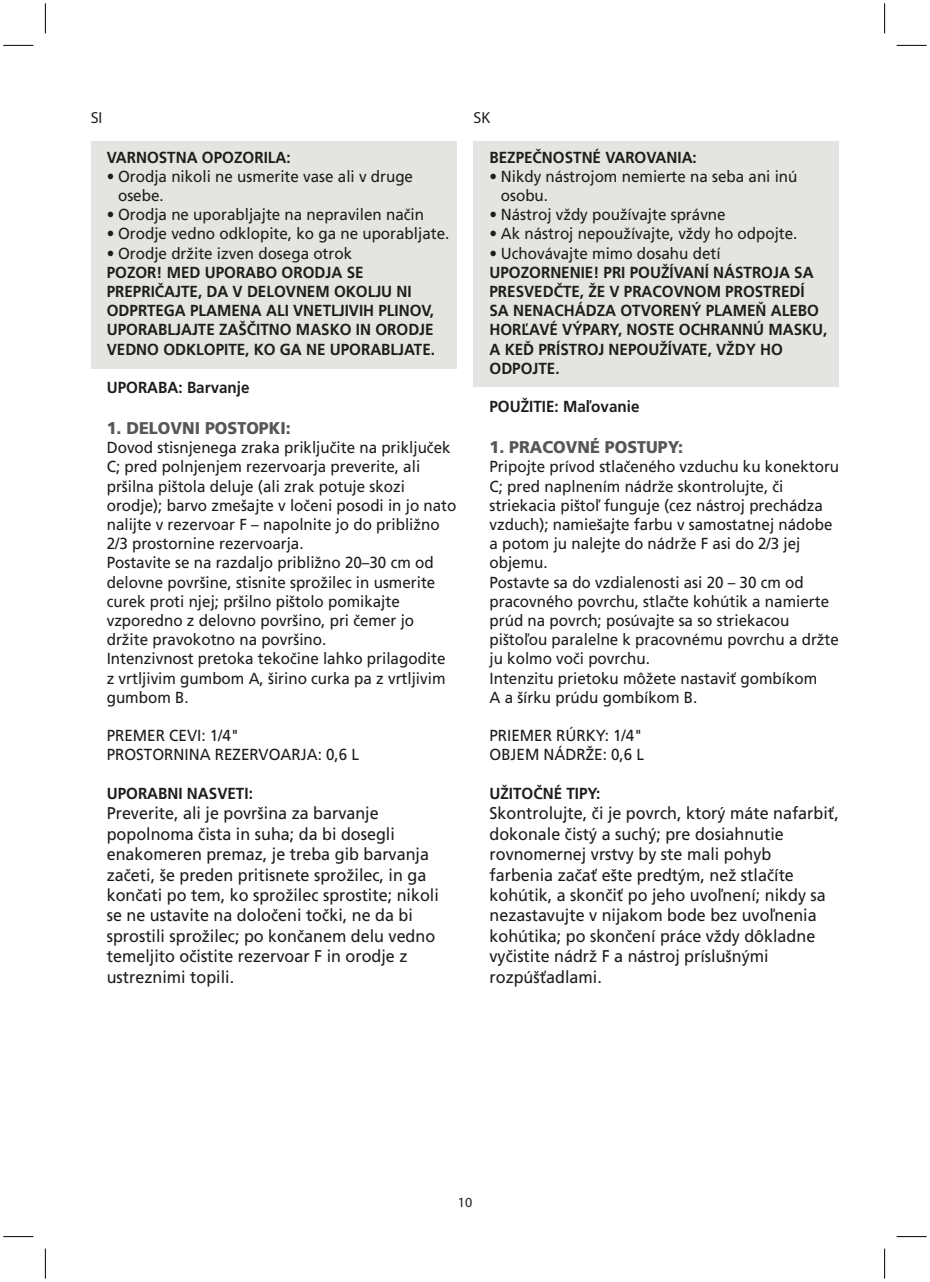
<style>
.page{position:relative;width:930px;height:1282px;background:#fff}
.page>*{position:absolute;margin:0;border:0;box-sizing:border-box;transform-origin:0 0}
.TESTO_RIENTRATO_9{font:17px/20.4px "Frutiger LT Pro";color:#1d1d1b;scale:.95 1}
.SOTTOTITOLO{font:900 17px "Frutiger LT Pro";color:#575756;scale:.95 1}
.TESTO_RIENTRATO_9-2{font:16px/19.2px "Frutiger LT Pro";color:#1d1d1b;scale:.95 1}
.TESTO_NORMALE{font:700 16px/19.2px "Frutiger LT Pro";color:#1d1d1b;scale:.95 1}
.sottotitolo{font:16px "Myriad Pro";color:#1d1d1b}
.t1{font:14px "Myriad Pro";color:#1d1d1b}
</style>
<div class="page">
<div style="left:473px;top:141px;width:366px;height:246px;background:#e4e4e3"></div>
<hr style="left:929px;top:141px;width:1px;height:229px;background:#e4e4e3">
<div style="left:91px;top:141px;width:365px;height:228px;background:#e4e4e3"></div>
<hr style="left:3px;top:45px;width:30px;height:1px;background:#000">
<hr style="left:896px;top:45px;width:30px;height:1px;background:#000">
<hr style="left:3px;top:1236px;width:30px;height:1px;background:#000">
<hr style="left:896px;top:1236px;width:30px;height:1px;background:#000">
<hr style="left:45px;top:3px;width:1px;height:30px;background:#000">
<hr style="left:45px;top:1248px;width:1px;height:30px;background:#000">
<hr style="left:884px;top:3px;width:1px;height:30px;background:#000">
<hr style="left:884px;top:1248px;width:1px;height:30px;background:#000">
<p class="sottotitolo" style="left:91px;top:107px;width:13px">SI</p>
<p class="sottotitolo" style="left:473px;top:107px;width:18px">SK</p>
<p class="TESTO_NORMALE" style="left:107px;top:147px;width:195px">VARNOSTNA OPOZORILA:</p>
<p class="TESTO_RIENTRATO_9-2" style="left:118px;top:167px;width:312px;text-indent:-11px">• Orodja nikoli ne usmerite vase ali v druge osebe.</p>
<p class="TESTO_RIENTRATO_9-2" style="left:107px;top:205px;width:335px">• Orodja ne uporabljajte na nepravilen način</p>
<p class="TESTO_RIENTRATO_9-2" style="left:107px;top:224px;width:362px">• Orodje vedno odklopite, ko ga ne uporabljate.</p>
<p class="TESTO_RIENTRATO_9-2" style="left:107px;top:243px;width:260px">• Orodje držite izven dosega otrok</p>
<p class="TESTO_NORMALE" style="left:107px;top:263px;width:347px">POZOR! MED UPORABO ORODJA SE PREPRIČAJTE, DA V DELOVNEM OKOLJU NI ODPRTEGA PLAMENA ALI VNETLJIVIH PLINOV, UPORABLJAJTE ZAŠČITNO MASKO IN ORODJE VEDNO ODKLOPITE, KO GA NE UPORABLJATE.</p>
<p class="TESTO_NORMALE" style="left:107px;top:378px;width:152px">UPORABA: Barvanje</p>
<p class="SOTTOTITOLO" style="left:107px;top:417px;width:195px">1. DELOVNI POSTOPKI:</p>
<p class="TESTO_RIENTRATO_9-2" style="left:107px;top:438px;width:370px">Dovod stisnjenega zraka priključite na priključek C; pred polnjenjem rezervoarja preverite, ali pršilna pištola deluje (ali zrak potuje skozi orodje); barvo zmešajte v ločeni posodi in jo nato nalijte v rezervoar F – napolnite jo do približno 2/3 prostornine rezervoarja.</p>
<p class="TESTO_RIENTRATO_9-2" style="left:107px;top:553px;width:347px">Postavite se na razdaljo približno 20–30 cm od delovne površine, stisnite sprožilec in usmerite curek proti njej; pršilno pištolo pomikajte vzporedno z delovno površino, pri čemer jo držite pravokotno na površino.</p>
<p class="TESTO_RIENTRATO_9-2" style="left:107px;top:649px;width:358px;text-align:justify">Intenzivnost pretoka tekočine lahko prilagodite z vrtljivim gumbom A, širino curka pa z vrtljivim gumbom B.</p>
<p class="TESTO_RIENTRATO_9-2" style="left:107px;top:726px;width:141px">PREMER CEVI: 1/4"</p>
<p class="TESTO_RIENTRATO_9-2" style="left:107px;top:745px;width:267px">PROSTORNINA REZERVOARJA: 0,6 L</p>
<p class="TESTO_NORMALE" style="left:107px;top:783px;width:155px">UPORABNI NASVETI:</p>
<p class="TESTO_RIENTRATO_9" style="left:107px;top:803px;width:351px">Preverite, ali je površina za barvanje popolnoma čista in suha; da bi dosegli enakomeren premaz, je treba gib barvanja začeti, še preden pritisnete sprožilec, in ga končati po tem, ko sprožilec sprostite; nikoli se ne ustavite na določeni točki, ne da bi sprostili sprožilec; po končanem delu vedno temeljito očistite rezervoar F in orodje z ustreznimi topili.</p>
<p class="TESTO_NORMALE" style="left:489px;top:147px;width:220px">BEZPEČNOSTNÉ VAROVANIA:</p>
<p class="TESTO_RIENTRATO_9-2" style="left:501px;top:167px;width:314px;text-indent:-11px">• Nikdy nástrojom nemierte na seba ani inú osobu.</p>
<p class="TESTO_RIENTRATO_9-2" style="left:489px;top:205px;width:250px">• Nástroj vždy používajte správne</p>
<p class="TESTO_RIENTRATO_9-2" style="left:489px;top:224px;width:326px">• Ak nástroj nepoužívajte, vždy ho odpojte.</p>
<p class="TESTO_RIENTRATO_9-2" style="left:489px;top:243px;width:245px">• Uchovávajte mimo dosahu detí</p>
<p class="TESTO_NORMALE" style="left:489px;top:263px;width:357px">UPOZORNENIE! PRI POUŽÍVANÍ NÁSTROJA SA PRESVEDČTE, ŽE V PRACOVNOM PROSTREDÍ SA NENACHÁDZA OTVORENÝ PLAMEŇ ALEBO HORĽAVÉ VÝPARY, NOSTE OCHRANNÚ MASKU, A KEĎ PRÍSTROJ NEPOUŽÍVATE, VŽDY HO ODPOJTE.</p>
<p class="TESTO_NORMALE" style="left:489px;top:397px;width:159px">POUŽITIE: Maľovanie</p>
<p class="SOTTOTITOLO" style="left:489px;top:437px;width:205px">1. PRACOVNÉ POSTUPY:</p>
<p class="TESTO_RIENTRATO_9-2" style="left:489px;top:457px;width:370px">Pripojte prívod stlačeného vzduchu ku konektoru C; pred naplnením nádrže skontrolujte, či striekacia pištoľ funguje (cez nástroj prechádza vzduch); namiešajte farbu v samostatnej nádobe a potom ju nalejte do nádrže F asi do 2/3 jej objemu.</p>
<p class="TESTO_RIENTRATO_9-2" style="left:489px;top:572px;width:369px">Postavte sa do vzdialenosti asi 20 – 30 cm od pracovného povrchu, stlačte kohútik a namierte prúd na povrch; posúvajte sa so striekacou pištoľou paralelne k pracovnému povrchu a držte ju kolmo voči povrchu.</p>
<p class="TESTO_RIENTRATO_9-2" style="left:489px;top:668px;width:347px">Intenzitu prietoku môžete nastaviť gombíkom<br>A a šírku prúdu gombíkom B.</p>
<p class="TESTO_RIENTRATO_9-2" style="left:489px;top:726px;width:163px">PRIEMER RÚRKY: 1/4"</p>
<p class="TESTO_RIENTRATO_9-2" style="left:489px;top:745px;width:164px">OBJEM NÁDRŽE: 0,6 L</p>
<p class="TESTO_NORMALE" style="left:489px;top:783px;width:118px">UŽITOČNÉ TIPY:</p>
<p class="TESTO_RIENTRATO_9" style="left:489px;top:803px;width:369px">Skontrolujte, či je povrch, ktorý máte nafarbiť, dokonale čistý a suchý; pre dosiahnutie rovnomernej vrstvy by ste mali pohyb farbenia začať ešte predtým, než stlačíte kohútik, a skončiť po jeho uvoľnení; nikdy sa nezastavujte v nijakom bode bez uvoľnenia kohútika; po skončení práce vždy dôkladne vyčistite nádrž F a nástroj príslušnými rozpúšťadlami.</p>
<p class="t1" style="left:458px;top:1193px;width:16px">10</p>
</div>
